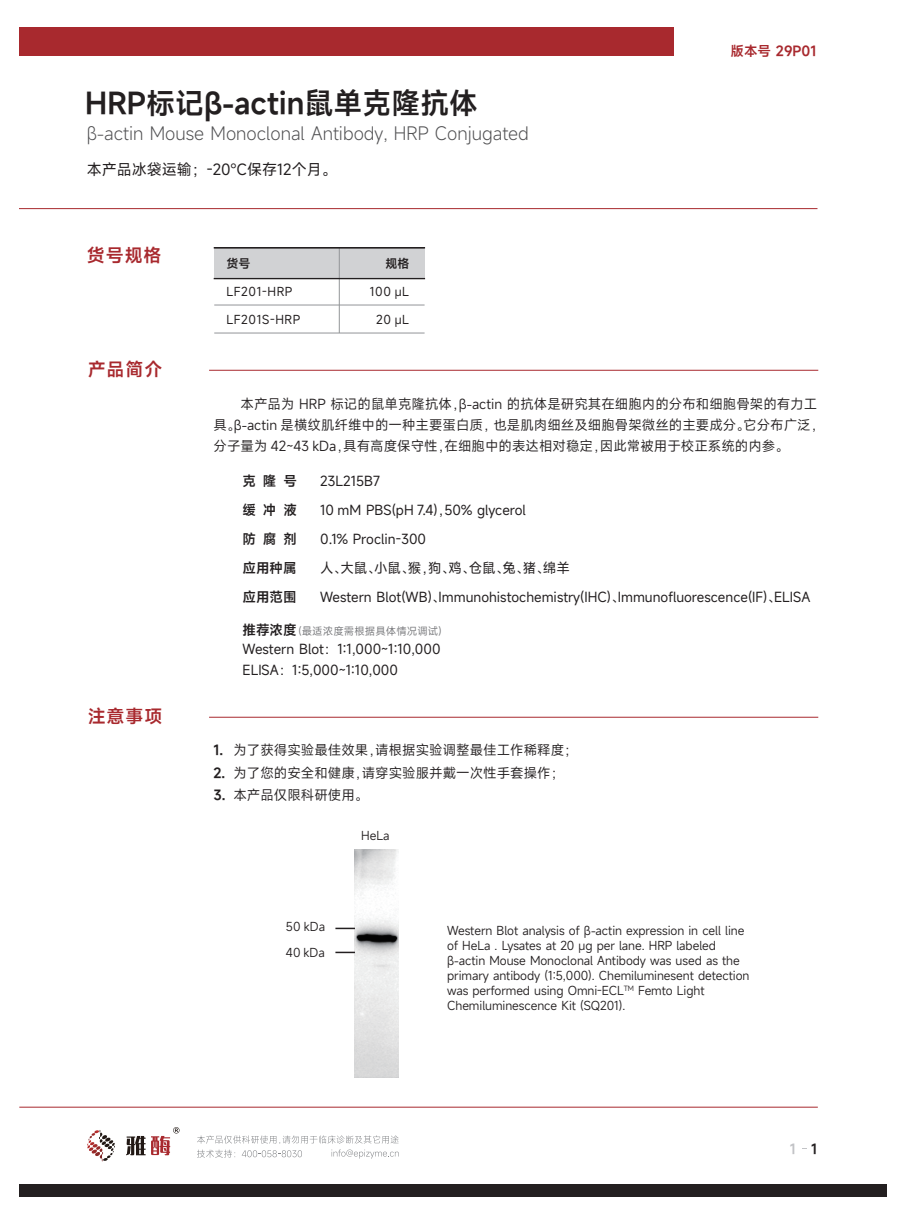
<style>
.page{position:relative;width:906px;height:1225px;background:#fff}
.page>*{position:absolute;margin:0;border:0;box-sizing:border-box;transform-origin:0 0}
.t1{font:600 28.95px "Mi Sans";color:#231f20}
.t2{font:300 18px "Mi Sans";color:#505052}
.t3{font:600 18px "Mi Sans";letter-spacing:.05em;color:#a8292e}
.t4{font:15px "Mi Sans";color:#231f20}
.t5{font:13.5px/21px "Mi Sans";color:#231f20}
.t6{font:13.5px/29px "Mi Sans";color:#231f20}
.t7{font:600 13.5px/29px "Mi Sans";color:#231f20;text-align:justify}
.t8{font:600 13.5px "Mi Sans";color:#a8292e}
.t9{font:600 13.5px "Mi Sans";color:#c2c3c6}
.t10{font:12px/15px "Mi Sans";letter-spacing:-.005em;color:#231f20}
.t11{font:12px "Mi Sans";letter-spacing:.05em;color:#231f20}
.t12{font:600 12px "Mi Sans";color:#231f20}
.t13{font:10.5px "Mi Sans";color:#757679}
.s1{font-weight:600}
.s2{color:#231f20}
</style>
<div class="page">
<hr style="left:19px;top:208px;width:798px;height:1px;background:#a8292e">
<div style="left:214px;top:248px;width:210px;height:31px;background:#d1d2d4"></div>
<hr style="left:339px;top:248px;width:1px;height:85px;background:#939598">
<div style="left:214px;top:247px;width:211px;height:1px;border:1px solid #231f20"></div>
<div style="left:214px;top:278px;width:211px;height:1px;border:1px solid #231f20"></div>
<hr style="left:214px;top:305px;width:210px;height:1px;background:#939598">
<hr style="left:214px;top:333px;width:210px;height:1px;background:#939598">
<hr style="left:209px;top:370px;width:609px;height:1px;background:#a8292e">
<div style="left:19px;top:27px;width:654px;height:29px;background:#a8292e"></div>
<hr style="left:19px;top:1106px;width:799px;height:1px;background:#a8292e">
<div style="left:19px;top:1184px;width:867px;height:13px;background:#231f20"></div>
<svg style="left:87px;top:1130px;width:28px;height:31px"></svg>
<svg style="left:126px;top:1127px;width:53px;height:28px"></svg>
<svg style="left:197px;top:1135px;width:202px;height:23px"></svg>
<hr style="left:209px;top:717px;width:609px;height:1px;background:#a8292e">
<img style="left:355px;top:850px;width:43px;height:227px">
<hr style="left:335px;top:927px;width:20px;height:2px;background:#231f20">
<hr style="left:335px;top:951px;width:20px;height:2px;background:#231f20">
<h1 class="t1" style="left:85px;top:84px;width:394px">HRP标记β-actin鼠单克隆抗体</h1>
<h2 class="t2" style="left:87px;top:121px;width:443px">β-actin Mouse Monoclonal Antibody, HRP Conjugated</h2>
<p class="t4" style="left:87px;top:159px;width:251px">本产品冰袋运输；-20℃保存12个月。</p>
<p class="t8" style="left:730px;top:42px;width:88px">版本号 29P01</p>
<h2 class="t3" style="left:87px;top:243px;width:76px">货号规格</h2>
<p class="t12" style="left:226px;top:256px;width:26px">货号</p>
<p class="t12" style="left:385px;top:256px;width:26px">规格</p>
<p class="t11" style="left:226px;top:284px;width:67px">LF201-HRP</p>
<p class="t11" style="left:370px;top:284px;width:41px">100 μL</p>
<p class="t11" style="left:226px;top:312px;width:75px">LF201S-HRP</p>
<p class="t11" style="left:376px;top:312px;width:34px">20 μL</p>
<h2 class="t3" style="left:88px;top:357px;width:76px">产品简介</h2>
<p class="t5" style="left:213px;top:394px;width:612px;text-indent:27px">本产品为 HRP 标记的鼠单克隆抗体，β-actin 的抗体是研究其在细胞内的分布和细胞骨架的有力工具。β-actin 是横纹肌纤维中的一种主要蛋白质，也是肌肉细丝及细胞骨架微丝的主要成分。它分布广泛，分子量为 42~43 kDa，具有高度保守性，在细胞中的表达相对稳定，因此常被用于校正系统的内参。</p>
<p class="t7" style="left:243px;top:467px;width:56px">克隆号缓冲液防腐剂</p>
<p class="t6" style="left:320px;top:467px;width:207px">23L215B7<br>10 mM PBS(pH 7.4)，50% glycerol<br>0.1% Proclin-300</p>
<p class="t7" style="left:243px;top:554px;width:55px">应用种属</p>
<p class="t6" style="left:320px;top:554px;width:251px">人、大鼠、小鼠、猴，狗、鸡、仓鼠、兔、猪、绵羊</p>
<p class="t7" style="left:243px;top:583px;width:55px">应用范围</p>
<p class="t7" style="left:243px;top:615px;width:55px">推荐浓度</p>
<p class="t6" style="left:320px;top:583px;width:492px">Western Blot(WB)、Immunohistochemistry(IHC)、Immunofluorescence(IF)、ELISA</p>
<p class="t13" style="left:299px;top:624px;width:144px">(最适浓度需根据具体情况调试)</p>
<h2 class="t3" style="left:88px;top:704px;width:76px">注意事项</h2>
<p class="t6" style="left:243px;top:638px;width:199px;line-height:21px">Western Blot：1:1,000~1:10,000<br>ELISA：1:5,000~1:10,000</p>
<p class="t5" style="left:213px;top:739px;width:366px"><span class="s1">1.</span> 为了获得实验最佳效果，请根据实验调整最佳工作稀释度；</p>
<p class="t5" style="left:213px;top:762px;width:352px"><span class="s1">2.</span> 为了您的安全和健康，请穿实验服并戴一次性手套操作；</p>
<p class="t5" style="left:214px;top:784px;width:156px"><span class="s1">3.</span> 本产品仅限科研使用。</p>
<p class="t10" style="left:286px;top:919px;width:41px">50 kDa</p>
<p class="t10" style="left:286px;top:945px;width:40px">40 kDa</p>
<p class="t10" style="left:361px;top:828px;width:30px">HeLa</p>
<p class="t10" style="left:447px;top:923px;width:304px">Western Blot analysis of β-actin expression in cell line of HeLa . Lysates at 20 μg per lane. HRP labeled β-actin Mouse Monoclonal Antibody was used as the primary antibody (1:5,000). Chemiluminesent detection was performed using Omni-ECL<sup>TM</sup> Femto Light Chemiluminescence Kit (SQ201).</p>
<p class="t9" style="left:790px;top:1139px;width:29px">1 <span class="s2">1</span></p>
</div>
